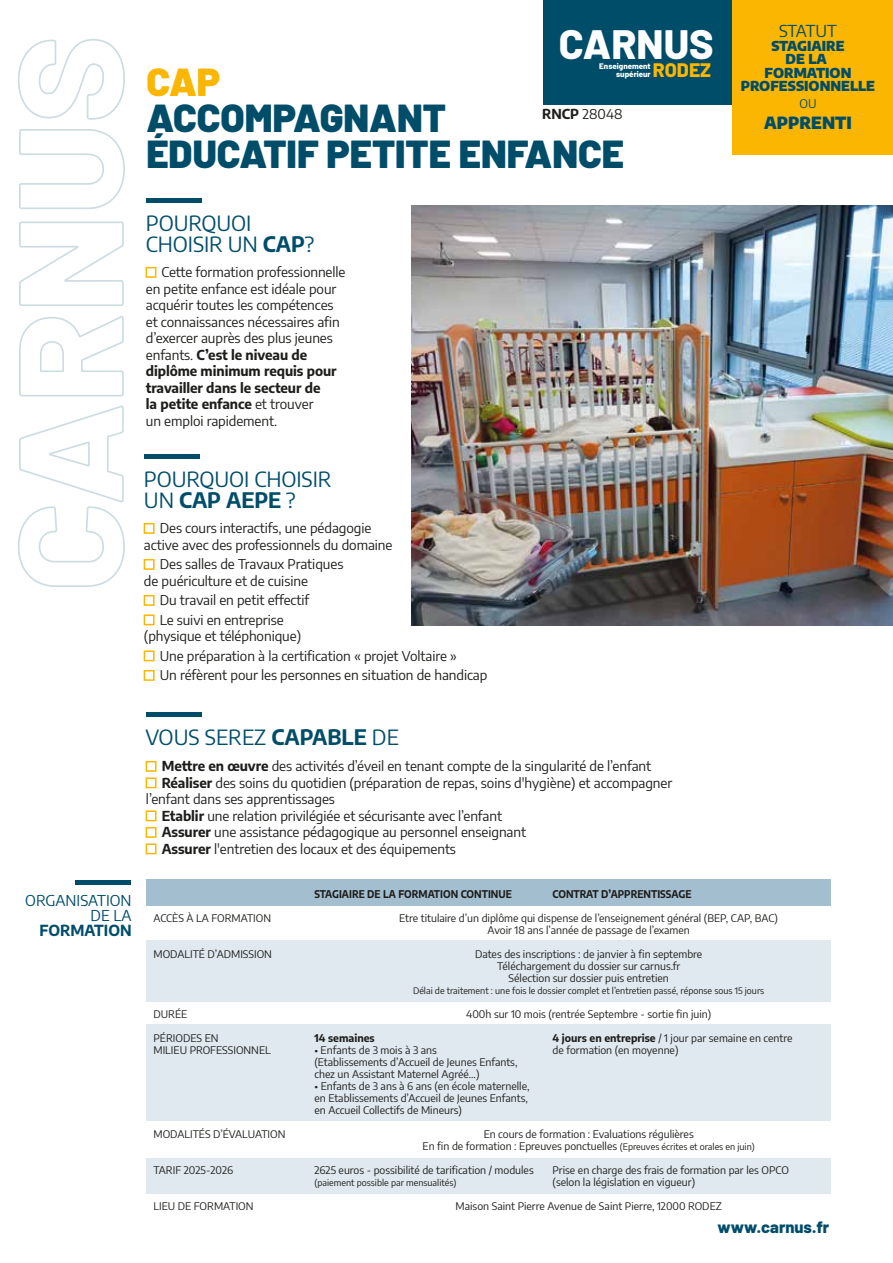
<style>
.page{position:relative;width:893px;height:1263px;background:#fff}
.page>*{position:absolute;margin:0;border:0;box-sizing:border-box;transform-origin:0 0}
.t1{font:800 40.95px "Barlow";color:#fff}
.t2{font:900 39px/36px "Barlow";color:#004d6a}
.t3{font:900 39px "Barlow";color:#fab600}
.t4{font:21px/21px "Encode Sans";letter-spacing:-.005em;color:#004d6a}
.t5{font:800 19.5px "Barlow";color:#fab600}
.t6{font:800 16.5px "Barlow";color:#004d6a}
.t7{font:900 16.5px "Encode Sans";color:#004d6a}
.t8{font:16.5px "Encode Sans";letter-spacing:-.025em;color:#004d6a}
.t9{font:15px/15px "Encode Sans";color:#004d6a;text-align:right}
.t10{font:700 15px "Encode Sans";color:#004d6a}
.t11{font:13.5px/16.5px "Encode Sans";letter-spacing:-.005em;color:#1d1d1b}
.t12{font:900 13.5px/13.5px "Encode Sans";color:#004d6a;text-align:center}
.t13{font:12px "Encode Sans";color:#004d6a}
.t14{font:10.5px/12px "Encode Sans";color:#1d1d1b;text-align:center}
.t15{font:700 10.5px "Encode Sans";color:#1d1d1b;scale:.93 1}
.t16{font:700 10.5px "Encode Sans";color:#1d1d1b}
.t17{font:9px "Encode Sans";color:#1d1d1b}
.t18{font:800 7.95px/7.4px "Barlow";color:#fff;text-align:right}
.s1{font-weight:700}
.s2{font-size:9px}
</style>
<div class="page">
<div style="left:146px;top:879px;width:685px;height:27px;background:#a3becf"></div>
<div style="left:146px;top:941px;width:685px;height:61px;background:#e0e9f0"></div>
<div style="left:146px;top:1024px;width:685px;height:97px;background:#e0e9f0"></div>
<div style="left:146px;top:1157px;width:685px;height:36px;background:#e0e9f0"></div>
<div style="left:543px;top:0;width:199px;height:105px;background:#004d6a"></div>
<div style="left:146px;top:712px;width:56px;height:5px;background:#004d6a"></div>
<div style="left:75px;top:880px;width:56px;height:5px;background:#004d6a"></div>
<div style="left:146px;top:761px;width:11px;height:11px;border:2px solid #fab600"></div>
<div style="left:146px;top:777px;width:11px;height:11px;border:2px solid #fab600"></div>
<div style="left:146px;top:810px;width:11px;height:11px;border:2px solid #fab600"></div>
<div style="left:146px;top:827px;width:11px;height:11px;border:2px solid #fab600"></div>
<div style="left:146px;top:843px;width:11px;height:11px;border:2px solid #fab600"></div>
<svg style="left:18px;top:405px;width:107px;height:182px"></svg>
<svg style="left:19px;top:316px;width:105px;height:81px"></svg>
<svg style="left:19px;top:221px;width:105px;height:85px"></svg>
<svg style="left:19px;top:129px;width:106px;height:80px"></svg>
<svg style="left:18px;top:39px;width:107px;height:81px"></svg>
<img style="left:411px;top:205px;width:482px;height:420px">
<div style="left:144px;top:523px;width:11px;height:11px;border:2px solid #fab600"></div>
<div style="left:144px;top:559px;width:11px;height:11px;border:2px solid #fab600"></div>
<div style="left:144px;top:595px;width:11px;height:11px;border:2px solid #fab600"></div>
<div style="left:144px;top:614px;width:11px;height:11px;border:2px solid #fab600"></div>
<div style="left:144px;top:650px;width:11px;height:11px;border:2px solid #fab600"></div>
<div style="left:144px;top:670px;width:11px;height:11px;border:2px solid #fab600"></div>
<hr style="left:144px;top:455px;width:56px;height:4px;background:#004d6a">
<div style="left:146px;top:267px;width:10px;height:11px;border:2px solid #fab600"></div>
<hr style="left:146px;top:199px;width:56px;height:4px;background:#004d6a">
<div style="left:732px;top:0;width:161px;height:154px;background:#fab600"></div>
<h1 class="t1" style="left:559px;top:14px;width:156px">CARNUS</h1>
<h3 class="t5" style="left:653px;top:55px;width:60px">RODEZ</h3>
<p class="t18" style="left:599px;top:62px;width:53px">Enseignement supérieur</p>
<h2 class="t3" style="left:146px;top:53px;width:75px">CAP</h2>
<h2 class="t2" style="left:146px;top:98px;width:479px">ACCOMPAGNANT<br>ÉDUCATIF PETITE ENFANCE</h2>
<p class="t11" style="left:542px;top:105px;width:82px"><span class="s1">RNCP</span> 28048</p>
<h3 class="t4" style="left:146px;top:211px;width:170px">POURQUOI<br>CHOISIR UN <span class="s1">CAP</span>?</h3>
<p class="t11" style="left:146px;top:263px;width:201px;text-indent:16px">Cette formation professionnelle en petite enfance est idéale pour acquérir toutes les compétences et connaissances nécessaires afin d’exercer auprès des plus jeunes enfants. <span class="s1">C’est le niveau de diplôme minimum requis pour travailler dans le secteur de<br>la petite enfance</span> et trouver<br>un emploi rapidement.</p>
<h3 class="t4" style="left:144px;top:467px;width:189px">POURQUOI CHOISIR<br>UN <span class="s1">CAP AEPE</span> ?</h3>
<p class="t11" style="left:144px;top:519px;width:250px;text-align:center">Des cours interactifs, une pédagogie active avec des professionnels du domaine</p>
<p class="t11" style="left:144px;top:555px;width:201px;text-indent:16px">Des salles de Travaux Pratiques de puériculture et de cuisine</p>
<p class="t11" style="left:160px;top:590px;width:151px;line-height:19.5px">Du travail en petit effectif<br>Le suivi en entreprise</p>
<p class="t11" style="left:160px;top:626px;width:329px;line-height:19.5px;text-indent:-16px">(physique et téléphonique)<br>Une préparation à la certification « projet Voltaire »<br>Un réfèrent pour les personnes en situation de handicap</p>
<h3 class="t8" style="left:779px;top:19px;width:59px">STATUT</h3>
<p class="t12" style="left:741px;top:38px;width:136px">STAGIAIRE<br>DE LA<br>FORMATION<br>PROFESSIONNELLE</p>
<p class="t13" style="left:799px;top:95px;width:19px">OU</p>
<h3 class="t7" style="left:764px;top:109px;width:89px">APPRENTI</h3>
<h3 class="t9" style="left:25px;top:892px;width:108px">ORGANISATION<br>DE LA</h3>
<h3 class="t10" style="left:40px;top:919px;width:94px">FORMATION</h3>
<h3 class="t4" style="left:145px;top:726px;width:255px">VOUS SEREZ <span class="s1">CAPABLE</span> DE</h3>
<p class="t11" style="left:162px;top:757px;width:491px"><span class="s1">Mettre en œuvre</span> des activités d’éveil en tenant compte de la singularité de l’enfant</p>
<p class="t11" style="left:162px;top:774px;width:512px"><span class="s1">Réaliser</span> des soins du quotidien (préparation de repas, soins d'hygiène) et accompagner</p>
<p class="t11" style="left:146px;top:790px;width:191px">l’enfant dans ses apprentissages</p>
<p class="t11" style="left:162px;top:807px;width:342px"><span class="s1">Etablir</span> une relation privilégiée et sécurisante avec l’enfant</p>
<p class="t11" style="left:162px;top:823px;width:366px"><span class="s1">Assurer</span> une assistance pédagogique au personnel enseignant</p>
<p class="t11" style="left:162px;top:840px;width:296px"><span class="s1">Assurer</span> l'entretien des locaux et des équipements</p>
<p class="t15" style="left:314px;top:886px;width:214px">STAGIAIRE DE LA FORMATION CONTINUE</p>
<p class="t15" style="left:553px;top:886px;width:151px">CONTRAT D’APPRENTISSAGE</p>
<p class="t14" style="left:153px;top:911px;width:119px">ACCÈS À LA FORMATION</p>
<p class="t14" style="left:399px;top:911px;width:380px">Etre titulaire d’un diplôme qui dispense de l’enseignement général (BEP, CAP, BAC)<br>Avoir 18 ans l’année de passage de l’examen</p>
<p class="t14" style="left:153px;top:947px;width:120px">MODALITÉ D’ADMISSION</p>
<p class="t14" style="left:475px;top:947px;width:229px">Dates des inscriptions : de janvier à fin septembre<br>Téléchargement du dossier sur carnus.fr<br>Sélection sur dossier puis entretien</p>
<p class="t17" style="left:413px;top:984px;width:353px">Délai de traitement : une fois le dossier complet et l’entretien passé, réponse sous 15 jours</p>
<p class="t14" style="left:153px;top:1007px;width:35px">DURÉE</p>
<p class="t14" style="left:466px;top:1007px;width:247px">400h sur 10 mois (rentrée Septembre - sortie fin juin)</p>
<p class="t14" style="left:153px;top:1031px;width:67px">PÉRIODES EN</p>
<p class="t16" style="left:314px;top:1030px;width:62px">14 semaines</p>
<p class="t14" style="left:553px;top:1031px;width:241px"><span class="s1">4 jours en entreprise</span> / 1 jour par semaine en centre</p>
<p class="t14" style="left:153px;top:1043px;width:119px">MILIEU PROFESSIONNEL</p>
<p class="t14" style="left:314px;top:1043px;width:124px">• Enfants de 3 mois à 3 ans</p>
<p class="t14" style="left:553px;top:1043px;width:127px">de formation (en moyenne)</p>
<p class="t14" style="left:314px;top:1055px;width:204px;text-align:left">(Etablissements d’Accueil de Jeunes Enfants, chez un Assistant Maternel Agréé…)</p>
<p class="t14" style="left:314px;top:1079px;width:217px;text-align:left">• Enfants de 3 ans à 6 ans (en école maternelle, en Etablissements d’Accueil de Jeunes Enfants, en Accueil Collectifs de Mineurs)</p>
<p class="t14" style="left:153px;top:1127px;width:133px">MODALITÉS D’ÉVALUATION</p>
<p class="t14" style="left:423px;top:1127px;width:334px">En cours de formation : Evaluations régulières<br>En fin de formation : Epreuves ponctuelles <span class="s2">(Epreuves écrites et orales en juin)</span></p>
<p class="t14" style="left:153px;top:1163px;width:81px">TARIF 2025-2026</p>
<p class="t14" style="left:314px;top:1163px;width:221px">2625 euros - possibilité de tarification / modules</p>
<p class="t14" style="left:552px;top:1163px;width:238px">Prise en charge des frais de formation par les OPCO</p>
<p class="t17" style="left:314px;top:1176px;width:143px">(paiement possible par mensualités)</p>
<p class="t14" style="left:553px;top:1175px;width:144px">(selon la législation en vigueur)</p>
<p class="t14" style="left:153px;top:1199px;width:102px">LIEU DE FORMATION</p>
<p class="t14" style="left:456px;top:1199px;width:268px">Maison Saint Pierre Avenue de Saint Pierre, 12000 RODEZ</p>
<h3 class="t6" style="left:717px;top:1214px;width:113px">www.carnus.fr</h3>
</div>
